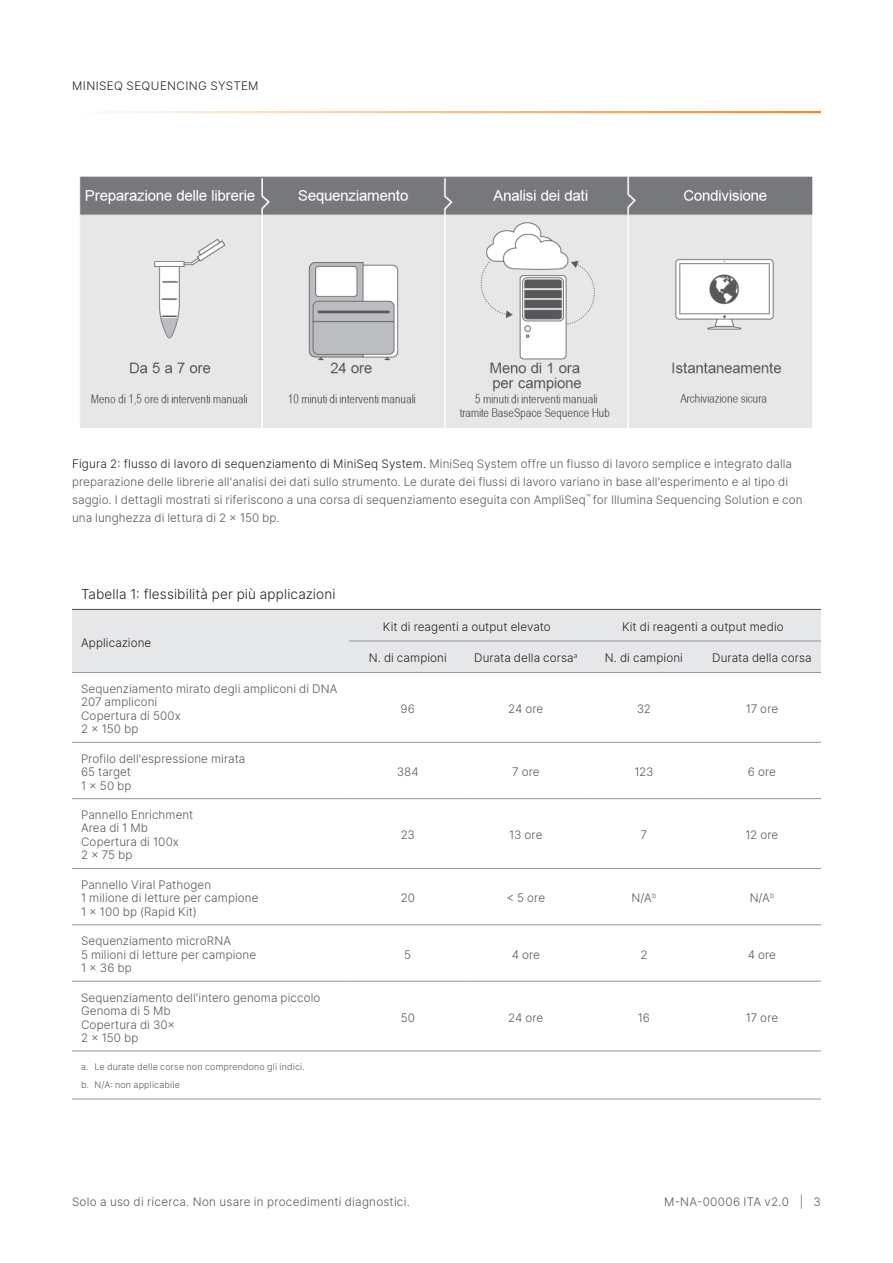
<style>
.page{position:relative;width:893px;height:1263px;background:#fff}
.page>*{position:absolute;margin:0;border:0;box-sizing:border-box;transform-origin:0 0}
.Table_Title{font:300 13.5px "Inter";letter-spacing:.01em;color:#231f20}
.Figure_Caption{font:300 11.7px/18px "Inter";letter-spacing:.01em;color:#57585a}
.Body_Row_Left_Align{font:300 11.7px "Inter";letter-spacing:.01em;color:#57585a}
.Header_Row_B_Center_Align{font:300 11.7px "Inter";letter-spacing:.005em;color:#231f20}
.Body_Row_Center_Align{font:300 11.7px "Inter";letter-spacing:-.005em;color:#57585a}
.zz_For_Research_Only{font:300 11.7px "Inter";letter-spacing:.02em;color:#57585a}
.Figure_Caption-2{font:300 11.7px "Inter";letter-spacing:.03em;color:#57585a}
.Header_Row_B_Left_Align{font:300 11.7px "Inter";letter-spacing:.01em;color:#231f20}
.t1{font:300 9px "Inter";letter-spacing:.015em;color:#57585a}
.s1{color:#231f20}
</style>
<div class="page">
<hr style="left:72px;top:111px;width:749px;height:2px;background:#ed8b22">
<img style="left:79px;top:176px;width:734px;height:252px">
<div style="left:72px;top:610px;width:749px;height:62px;background:#e6e7e9"></div>
<hr style="left:72px;top:672px;width:277px;height:1px;background:#939598">
<hr style="left:349px;top:672px;width:118px;height:1px;background:#939598">
<hr style="left:467px;top:672px;width:118px;height:1px;background:#939598">
<hr style="left:585px;top:672px;width:118px;height:1px;background:#939598">
<hr style="left:703px;top:672px;width:118px;height:1px;background:#939598">
<hr style="left:72px;top:742px;width:277px;height:1px;background:#939598">
<hr style="left:349px;top:742px;width:118px;height:1px;background:#939598">
<hr style="left:467px;top:742px;width:118px;height:1px;background:#939598">
<hr style="left:585px;top:742px;width:118px;height:1px;background:#939598">
<hr style="left:703px;top:742px;width:118px;height:1px;background:#939598">
<hr style="left:72px;top:798px;width:277px;height:1px;background:#939598">
<hr style="left:349px;top:798px;width:118px;height:1px;background:#939598">
<hr style="left:467px;top:798px;width:118px;height:1px;background:#939598">
<hr style="left:585px;top:798px;width:118px;height:1px;background:#939598">
<hr style="left:703px;top:798px;width:118px;height:1px;background:#939598">
<hr style="left:72px;top:868px;width:277px;height:1px;background:#939598">
<hr style="left:349px;top:868px;width:118px;height:1px;background:#939598">
<hr style="left:467px;top:868px;width:118px;height:1px;background:#939598">
<hr style="left:585px;top:868px;width:118px;height:1px;background:#939598">
<hr style="left:703px;top:868px;width:118px;height:1px;background:#939598">
<hr style="left:72px;top:924px;width:277px;height:1px;background:#939598">
<hr style="left:349px;top:924px;width:118px;height:1px;background:#939598">
<hr style="left:467px;top:924px;width:118px;height:1px;background:#939598">
<hr style="left:585px;top:924px;width:118px;height:1px;background:#939598">
<hr style="left:703px;top:924px;width:118px;height:1px;background:#939598">
<hr style="left:72px;top:981px;width:277px;height:1px;background:#939598">
<hr style="left:349px;top:981px;width:118px;height:1px;background:#939598">
<hr style="left:467px;top:981px;width:118px;height:1px;background:#939598">
<hr style="left:585px;top:981px;width:118px;height:1px;background:#939598">
<hr style="left:703px;top:981px;width:118px;height:1px;background:#939598">
<hr style="left:72px;top:609px;width:277px;height:1px;background:#57585a">
<hr style="left:349px;top:609px;width:118px;height:1px;background:#57585a">
<hr style="left:467px;top:609px;width:118px;height:1px;background:#57585a">
<hr style="left:585px;top:609px;width:118px;height:1px;background:#57585a">
<hr style="left:703px;top:609px;width:118px;height:1px;background:#57585a">
<hr style="left:72px;top:1051px;width:277px;height:1px;background:#939598">
<hr style="left:349px;top:1051px;width:118px;height:1px;background:#939598">
<hr style="left:467px;top:1051px;width:118px;height:1px;background:#939598">
<hr style="left:585px;top:1051px;width:118px;height:1px;background:#939598">
<hr style="left:703px;top:1051px;width:118px;height:1px;background:#939598">
<hr style="left:72px;top:1099px;width:277px;height:1px;background:#939598">
<hr style="left:349px;top:1099px;width:118px;height:1px;background:#939598">
<hr style="left:467px;top:1099px;width:118px;height:1px;background:#939598">
<hr style="left:585px;top:1099px;width:118px;height:1px;background:#939598">
<hr style="left:703px;top:1099px;width:118px;height:1px;background:#939598">
<hr style="left:349px;top:641px;width:118px;height:1px;background:#939598">
<hr style="left:467px;top:641px;width:118px;height:1px;background:#939598">
<hr style="left:585px;top:641px;width:118px;height:1px;background:#939598">
<hr style="left:703px;top:641px;width:118px;height:1px;background:#939598">
<p class="Header_Row_B_Center_Align" style="left:72px;top:77px;width:97px">MiniSeq Sequencin</p>
<p class="Header_Row_B_Center_Align" style="left:198px;top:77px;width:37px">g System</p>
<p class="Figure_Caption" style="left:72px;top:455px;width:732px"><span class="s1">Figura 2: flusso di lavoro di sequenziamento di MiniSeq System.</span> MiniSeq System offre un flusso di lavoro semplice e integrato dalla preparazione delle librerie all'analisi dei dati sullo strumento. Le durate dei flussi di lavoro variano in base all'esperimento e al tipo di saggio. I dettagli mostrati si riferiscono a una corsa di sequenziamento eseguita con AmpliSeq<sup>™</sup> for Illumina Sequencing Solution e con una lunghezza di lettura di 2 × 150 bp.</p>
<p class="Table_Title" style="left:81px;top:585px;width:256px">Tabella 1: flessibilità per più applicazioni</p>
<p class="Header_Row_B_Left_Align" style="left:81px;top:634px;width:72px">Applicazione</p>
<p class="Body_Row_Left_Align" style="left:81px;top:680px;width:258px">Sequenziamento mirato degli ampliconi di DNA</p>
<p class="Body_Row_Left_Align" style="left:81px;top:694px;width:78px">207 ampliconi</p>
<p class="Body_Row_Left_Align" style="left:81px;top:707px;width:101px">Copertura di 500x</p>
<p class="Body_Row_Left_Align" style="left:81px;top:721px;width:59px">2 × 150 bp</p>
<p class="Body_Row_Left_Align" style="left:81px;top:750px;width:166px">Profilo dell'espressione mirata</p>
<p class="Body_Row_Left_Align" style="left:81px;top:764px;width:52px">65 target</p>
<p class="Body_Row_Left_Align" style="left:81px;top:777px;width:52px">1×50bp</p>
<p class="Body_Row_Left_Align" style="left:81px;top:806px;width:114px">Pannello Enrichment</p>
<p class="Body_Row_Left_Align" style="left:81px;top:820px;width:69px">Area di 1 Mb</p>
<p class="Body_Row_Left_Align" style="left:81px;top:833px;width:100px">Copertura di 100x</p>
<p class="Body_Row_Left_Align" style="left:81px;top:847px;width:53px">2×75bp</p>
<p class="Body_Row_Left_Align" style="left:81px;top:876px;width:132px">Pannello Viral Pathogen</p>
<p class="Body_Row_Left_Align" style="left:81px;top:890px;width:179px">1 milione di letture per campione</p>
<p class="Body_Row_Left_Align" style="left:81px;top:903px;width:117px">1 × 100 bp (Rapid Kit)</p>
<p class="Body_Row_Left_Align" style="left:81px;top:933px;width:152px">Sequenziamento microRNA</p>
<p class="Body_Row_Left_Align" style="left:81px;top:946px;width:177px">5 milioni di letture per campione</p>
<p class="Body_Row_Left_Align" style="left:81px;top:960px;width:52px">1×36bp</p>
<p class="Body_Row_Left_Align" style="left:81px;top:989px;width:241px">Sequenziamento dell'intero genoma piccolo</p>
<p class="Body_Row_Left_Align" style="left:81px;top:1002px;width:91px">Genoma di 5 Mb</p>
<p class="Body_Row_Left_Align" style="left:81px;top:1016px;width:96px">Copertura di 30×</p>
<p class="Body_Row_Left_Align" style="left:81px;top:1029px;width:59px">2 × 150 bp</p>
<p class="t1" style="left:81px;top:1061px;width:225px">a. Le durate delle corse non comprendono gli indici.</p>
<p class="t1" style="left:81px;top:1079px;width:101px">b. N/A: non applicabile</p>
<p class="Header_Row_B_Center_Align" style="left:383px;top:618px;width:169px">Kit di reagenti a output elevato</p>
<p class="Header_Row_B_Center_Align" style="left:622px;top:618px;width:163px">Kit di reagenti a output medio</p>
<p class="Header_Row_B_Center_Align" style="left:369px;top:650px;width:80px">N. di campioni</p>
<p class="Header_Row_B_Center_Align" style="left:474px;top:650px;width:105px">Durata della corsa<sup>a</sup></p>
<p class="Header_Row_B_Center_Align" style="left:605px;top:650px;width:80px">N. di campioni</p>
<p class="Header_Row_B_Center_Align" style="left:712px;top:650px;width:101px">Durata della corsa</p>
<p class="Body_Row_Center_Align" style="left:401px;top:700px;width:16px">96</p>
<p class="Body_Row_Center_Align" style="left:508px;top:700px;width:37px">24 ore</p>
<p class="Body_Row_Center_Align" style="left:637px;top:700px;width:16px">32</p>
<p class="Body_Row_Center_Align" style="left:746px;top:700px;width:34px">17 ore</p>
<p class="Body_Row_Center_Align" style="left:397px;top:764px;width:24px">384</p>
<p class="Body_Row_Center_Align" style="left:512px;top:764px;width:29px">7 ore</p>
<p class="Body_Row_Center_Align" style="left:634px;top:764px;width:21px">123</p>
<p class="Body_Row_Center_Align" style="left:748px;top:764px;width:30px">6 ore</p>
<p class="Body_Row_Center_Align" style="left:401px;top:827px;width:16px">23</p>
<p class="Body_Row_Center_Align" style="left:509px;top:827px;width:35px">13 ore</p>
<p class="Body_Row_Center_Align" style="left:641px;top:827px;width:8px">7</p>
<p class="Body_Row_Center_Align" style="left:745px;top:827px;width:35px">12 ore</p>
<p class="Body_Row_Center_Align" style="left:401px;top:890px;width:16px">20</p>
<p class="Body_Row_Center_Align" style="left:506px;top:890px;width:40px">&lt; 5 ore</p>
<p class="Body_Row_Center_Align" style="left:632px;top:890px;width:26px">N/A<sup>b</sup></p>
<p class="Body_Row_Center_Align" style="left:750px;top:890px;width:26px">N/A<sup>b</sup></p>
<p class="Body_Row_Center_Align" style="left:404px;top:946px;width:8px">5</p>
<p class="Body_Row_Center_Align" style="left:512px;top:946px;width:30px">4 ore</p>
<p class="Body_Row_Center_Align" style="left:640px;top:946px;width:9px">2</p>
<p class="Body_Row_Center_Align" style="left:748px;top:946px;width:30px">4 ore</p>
<p class="Body_Row_Center_Align" style="left:401px;top:1009px;width:16px">50</p>
<p class="Body_Row_Center_Align" style="left:508px;top:1009px;width:37px">24 ore</p>
<p class="Body_Row_Center_Align" style="left:638px;top:1009px;width:14px">16</p>
<p class="Body_Row_Center_Align" style="left:746px;top:1009px;width:34px">17 ore</p>
<p class="zz_For_Research_Only" style="left:72px;top:1193px;width:339px">Solo a uso di ricerca. Non usare in procedimenti diagnostici.</p>
<p class="Figure_Caption-2" style="left:664px;top:1193px;width:158px">M-NA-00006 ITA v2.0 | 3</p>
</div>
